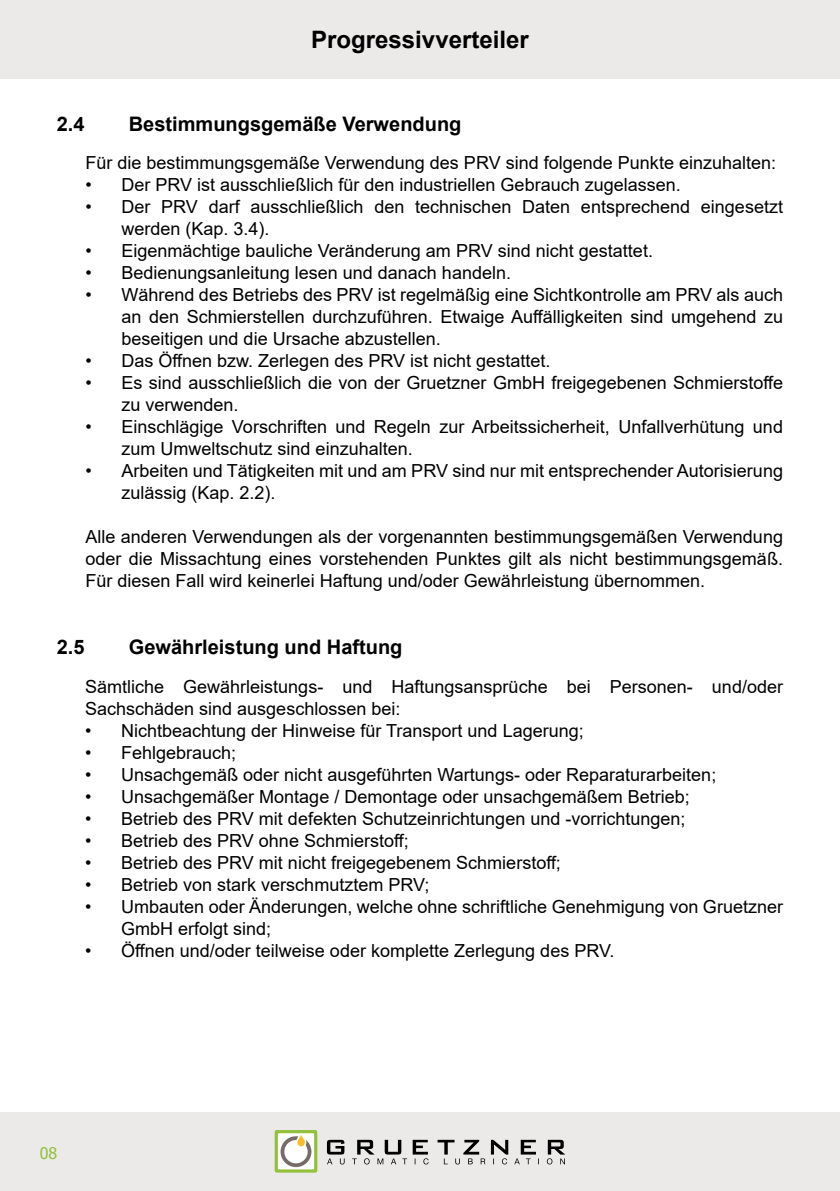
<style>
.page{position:relative;width:840px;height:1191px;background:#fff}
.page>*{position:absolute;margin:0;border:0;box-sizing:border-box;transform-origin:0 0}
.t1{font:700 24px "Arial";color:#000}
.t2{font:700 20px "Arial";color:#000}
.t3{font:18px/22px "Arial";color:#000}
.t4{font:16px "Tahoma";color:#92c13e}
</style>
<div class="page">
<div style="left:0;top:1112px;width:839px;height:79px;background:#ece9e9"></div>
<div style="left:0;top:0;width:839px;height:78px;background:#ece9e9"></div>
<svg style="left:327px;top:1139px;width:238px;height:25px"></svg>
<svg style="left:274px;top:1130px;width:43px;height:42px"></svg>
<h1 class="t1" style="left:311px;top:23px;width:219px">Progressivverteiler</h1>
<p class="t2" style="left:57px;top:110px;width:29px">2.4</p>
<p class="t2" style="left:129px;top:110px;width:334px">Bestimmungsgemäße Verwendung</p>
<p class="t3" style="left:85px;top:152px;width:692px">Für die bestimmungsgemäße Verwendung des PRV sind folgende Punkte einzuhalten:</p>
<p class="t3" style="left:85px;top:174px;width:596px">• Der PRV ist ausschließlich für den industriellen Gebrauch zugelassen.</p>
<p class="t3" style="left:121px;top:196px;width:662px;text-indent:-36px">• Der PRV darf ausschließlich den technischen Daten entsprechend eingesetzt werden (Kap. 3.4).</p>
<p class="t3" style="left:85px;top:240px;width:568px">• Eigenmächtige bauliche Veränderung am PRV sind nicht gestattet.</p>
<p class="t3" style="left:85px;top:262px;width:427px">• Bedienungsanleitung lesen und danach handeln.</p>
<p class="t3" style="left:121px;top:284px;width:662px;text-align:justify;text-indent:-36px">• Während des Betriebs des PRV ist regelmäßig eine Sichtkontrolle am PRV als auch an den Schmierstellen durchzuführen. Etwaige Auffälligkeiten sind umgehend zu beseitigen und die Ursache abzustellen.</p>
<p class="t3" style="left:85px;top:350px;width:466px">• Das Öffnen bzw. Zerlegen des PRV ist nicht gestattet.</p>
<p class="t3" style="left:121px;top:372px;width:662px;text-indent:-36px">• Es sind ausschließlich die von der Gruetzner GmbH freigegebenen Schmierstoffe zu verwenden.</p>
<p class="t3" style="left:121px;top:416px;width:662px;text-indent:-36px">• Einschlägige Vorschriften und Regeln zur Arbeitssicherheit, Unfallverhütung und zum Umweltschutz sind einzuhalten.</p>
<p class="t3" style="left:121px;top:460px;width:662px;text-indent:-36px">• Arbeiten und Tätigkeiten mit und am PRV sind nur mit entsprechender Autorisierung zulässig (Kap. 2.2).</p>
<p class="t3" style="left:85px;top:526px;width:698px;text-align:justify">Alle anderen Verwendungen als der vorgenannten bestimmungsgemäßen Verwendung oder die Missachtung eines vorstehenden Punktes gilt als nicht bestimmungsgemäß.<br>Für diesen Fall wird keinerlei Haftung und/oder Gewährleistung übernommen.</p>
<p class="t2" style="left:57px;top:633px;width:29px">2.5</p>
<p class="t2" style="left:129px;top:633px;width:275px">Gewährleistung und Haftung</p>
<p class="t3" style="left:85px;top:675px;width:699px">Sämtliche Gewährleistungs- und Haftungsansprüche bei Personen- und/oder<br>Sachschäden sind ausgeschlossen bei:</p>
<p class="t3" style="left:85px;top:719px;width:500px">• Nichtbeachtung der Hinweise für Transport und Lagerung;</p>
<p class="t3" style="left:85px;top:741px;width:153px">• Fehlgebrauch;</p>
<p class="t3" style="left:85px;top:763px;width:632px">• Unsachgemäß oder nicht ausgeführten Wartungs- oder Reparaturarbeiten;</p>
<p class="t3" style="left:85px;top:785px;width:606px">• Unsachgemäßer Montage / Demontage oder unsachgemäßem Betrieb;</p>
<p class="t3" style="left:85px;top:807px;width:601px">• Betrieb des PRV mit defekten Schutzeinrichtungen und -vorrichtungen;</p>
<p class="t3" style="left:85px;top:829px;width:325px">• Betrieb des PRV ohne Schmierstoff;</p>
<p class="t3" style="left:85px;top:851px;width:477px">• Betrieb des PRV mit nicht freigegebenem Schmierstoff;</p>
<p class="t3" style="left:85px;top:873px;width:346px">• Betrieb von stark verschmutztem PRV;</p>
<p class="t3" style="left:121px;top:895px;width:663px;text-indent:-36px">• Umbauten oder Änderungen, welche ohne schriftliche Genehmigung von Gruetzner<br>GmbH erfolgt sind;</p>
<p class="t3" style="left:85px;top:939px;width:530px">• Öffnen und/oder teilweise oder komplette Zerlegung des PRV.</p>
<p class="t4" style="left:40px;top:1142px;width:19px">08</p>
</div>
